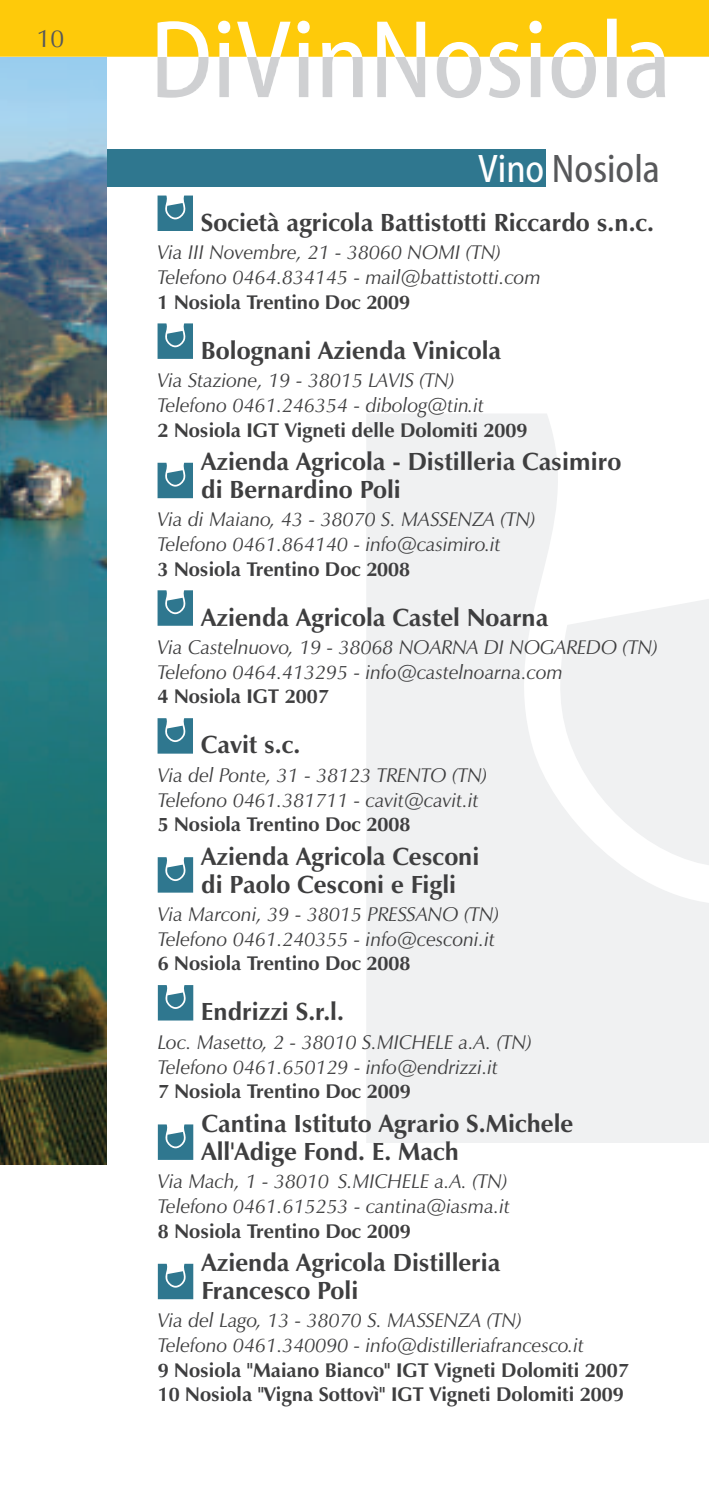
<style>
.page{position:relative;width:709px;height:1489px;background:#fff}
.page>*{position:absolute;margin:0;border:0;box-sizing:border-box;transform-origin:0 0}
.t1{font:condensed 40px "Myriad Web Pro";color:#57585a}
.t2{font:700 25px/27.8px "Zapf Humanist 601 BT";color:#3e3e3f}
.t3{font:25px "Zapf Humanist 601 BT";color:#57585a}
.t4{font:italic 20px/24.5px "Zapf Humanist 601 BT";color:#3e3e3f}
.t5{font:700 20px/24.8px "Zapf Humanist 601 BT";color:#3e3e3f}
.s1{color:#fff}
</style>
<div class="page">
<svg style="left:366px;top:414px;width:343px;height:728px;fill:#f0f1f2"></svg>
<svg style="left:556px;top:567px;width:153px;height:300px;fill:#f0f1f2"></svg>
<div style="left:81px;top:150px;width:464px;height:37px;background:#2f778f"></div>
<img style="left:0;top:57px;width:106px;height:1107px">
<img style="left:157px;top:57px;width:508px;height:41px">
<svg style="left:0;top:0;width:709px;height:57px;background:#fed02a"></svg>
<svg style="left:157px;top:195px;width:36px;height:36px"></svg>
<svg style="left:157px;top:323px;width:36px;height:36px"></svg>
<svg style="left:157px;top:463px;width:36px;height:35px"></svg>
<svg style="left:157px;top:590px;width:36px;height:35px"></svg>
<svg style="left:157px;top:718px;width:36px;height:35px"></svg>
<svg style="left:158px;top:857px;width:35px;height:35px"></svg>
<svg style="left:158px;top:985px;width:35px;height:35px"></svg>
<svg style="left:158px;top:1124px;width:35px;height:35px"></svg>
<svg style="left:158px;top:1263px;width:35px;height:36px"></svg>
<p class="t3" style="left:37px;top:28px;width:29px">10</p>
<h1 class="t1" style="left:478px;top:150px;width:183px"><span class="s1">Vino</span> Nosiola</h1>
<p class="t2" style="left:201px;top:210px;width:454px">Società agricola Battistotti Riccardo s.n.c.</p>
<p class="t4" style="left:157px;top:242px;width:385px">Via III Novembre, 21 - 38060 NOMI (TN)<br>Telefono 0464.834145 - mail@battistotti.com</p>
<p class="t5" style="left:157px;top:291px;width:254px">1 Nosiola Trentino Doc 2009</p>
<p class="t2" style="left:201px;top:338px;width:302px">Bolognani Azienda Vinicola</p>
<p class="t4" style="left:157px;top:370px;width:328px">Via Stazione, 19 - 38015 LAVIS (TN)<br>Telefono 0461.246354 - dibolog@tin.it</p>
<p class="t5" style="left:157px;top:419px;width:371px">2 Nosiola IGT Vigneti delle Dolomiti 2009</p>
<p class="t2" style="left:201px;top:449px;width:421px">Azienda Agricola - Distilleria Casimiro di Bernardino Poli</p>
<p class="t4" style="left:157px;top:509px;width:379px">Via di Maiano, 43 - 38070 S. MASSENZA (TN)<br>Telefono 0461.864140 - info@casimiro.it</p>
<p class="t5" style="left:157px;top:558px;width:254px">3 Nosiola Trentino Doc 2008</p>
<p class="t2" style="left:201px;top:605px;width:348px">Azienda Agricola Castel Noarna</p>
<p class="t4" style="left:157px;top:636px;width:502px">Via Castelnuovo, 19 - 38068 NOARNA DI NOGAREDO (TN)<br>Telefono 0464.413295 - info@castelnoarna.com</p>
<p class="t5" style="left:157px;top:686px;width:173px">4 Nosiola IGT 2007</p>
<p class="t2" style="left:201px;top:733px;width:101px">Cavit s.c.</p>
<p class="t4" style="left:158px;top:764px;width:331px">Via del Ponte, 31 - 38123 TRENTO (TN)<br>Telefono 0461.381711 - cavit@cavit.it</p>
<p class="t5" style="left:158px;top:813px;width:254px">5 Nosiola Trentino Doc 2008</p>
<p class="t2" style="left:201px;top:844px;width:280px">Azienda Agricola Cesconi di Paolo Cesconi e Figli</p>
<p class="t4" style="left:158px;top:903px;width:343px">Via Marconi, 39 - 38015 PRESSANO (TN)<br>Telefono 0461.240355 - info@cesconi.it</p>
<p class="t5" style="left:158px;top:952px;width:254px">6 Nosiola Trentino Doc 2008</p>
<p class="t2" style="left:201px;top:999px;width:144px">Endrizzi S.r.l.</p>
<p class="t4" style="left:158px;top:1031px;width:375px">Loc. Masetto, 2 - 38010 S.MICHELE a.A. (TN)<br>Telefono 0461.650129 - info@endrizzi.it</p>
<p class="t5" style="left:158px;top:1080px;width:254px">7 Nosiola Trentino Doc 2009</p>
<p class="t2" style="left:201px;top:1111px;width:373px">Cantina Istituto Agrario S.Michele<br>All'Adige Fond. E. Mach</p>
<p class="t4" style="left:158px;top:1170px;width:354px">Via Mach, 1 - 38010 S.MICHELE a.A. (TN)<br>Telefono 0461.615253 - cantina@iasma.it</p>
<p class="t5" style="left:158px;top:1219px;width:254px">8 Nosiola Trentino Doc 2009</p>
<p class="t2" style="left:201px;top:1250px;width:300px">Azienda Agricola Distilleria<br>Francesco Poli</p>
<p class="t4" style="left:158px;top:1309px;width:428px">Via del Lago, 13 - 38070 S. MASSENZA (TN)<br>Telefono 0461.340090 - info@distilleriafrancesco.it</p>
<p class="t5" style="left:158px;top:1358px;width:472px">9 Nosiola "Maiano Bianco" IGT Vigneti Dolomiti 2007<br>10 Nosiola "Vigna Sottovì" IGT Vigneti Dolomiti 2009</p>
</div>
